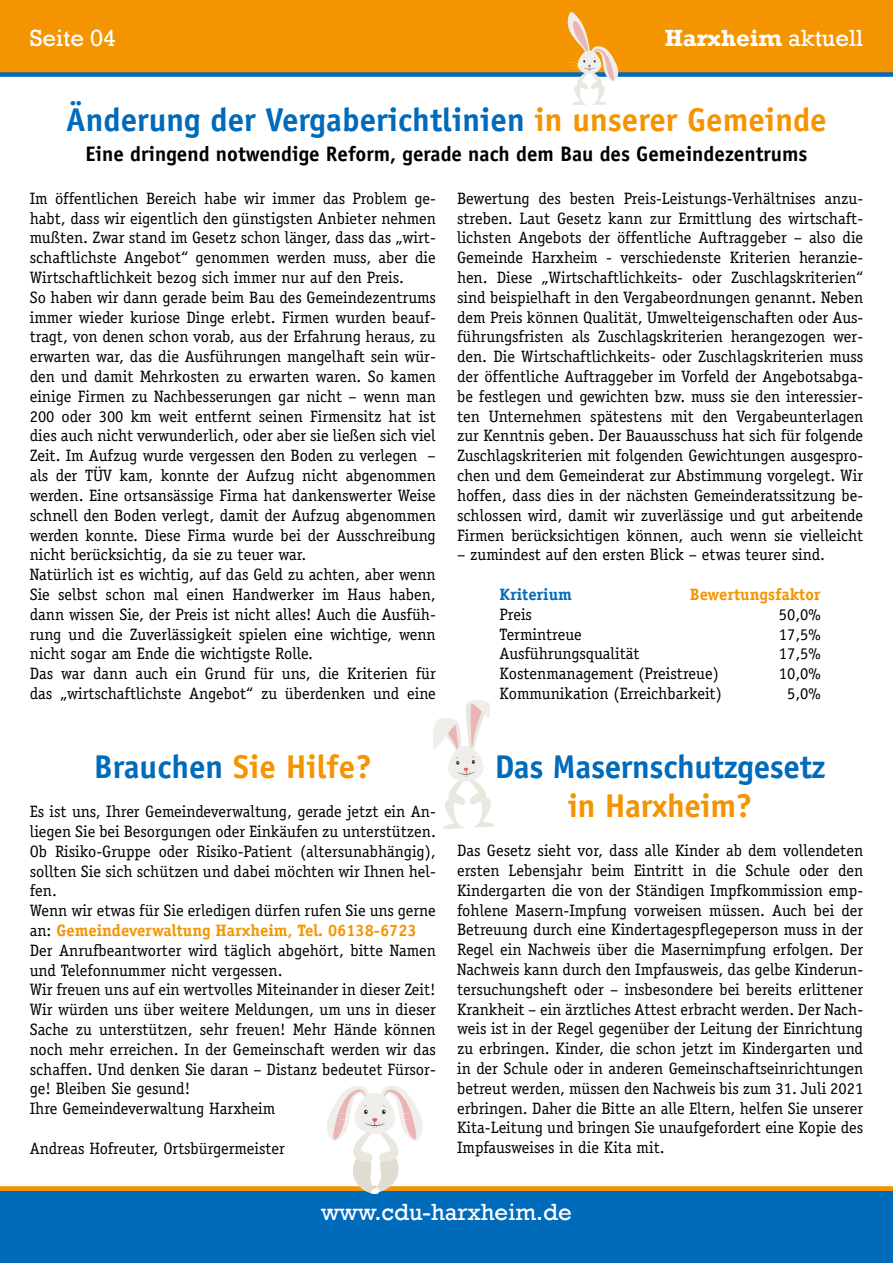
<style>
.page{position:relative;width:893px;height:1263px;background:#fff}
.page>*{position:absolute;margin:0;border:0;box-sizing:border-box;transform-origin:0 0}
.t1{font:700 33px "Officina Sans";color:#006abb}
.t2{font:700 33px "Officina Sans";color:#f49400}
.t3{font:24px "Rockwell";color:#fff}
.t4{font:700 24px "Rockwell";color:#fff}
.t5{font:700 21px "Officina Sans";color:#000}
.t6{font:16.5px/19.8px "Officina Serif";color:#000}
.t7{font:700 16.5px "Officina Serif";color:#f49400}
.t8{font:700 16.5px "Officina Serif";color:#006abb}
.s1{font-weight:400}
.s2{color:#f49400}
.s3{color:#006abb}
.s4{font-weight:700;color:#f49400}
</style>
<div class="page">
<div style="left:0;top:1189px;width:893px;height:74px;background:#006abb"></div>
<div style="left:0;top:1186px;width:893px;height:5px;background:#f49400"></div>
<div style="left:0;top:0;width:893px;height:73px;background:#f49400"></div>
<div style="left:0;top:72px;width:893px;height:5px;background:#006abb"></div>
<svg style="left:568px;top:12px;width:50px;height:93px"></svg>
<svg style="left:433px;top:700px;width:62px;height:129px"></svg>
<svg style="left:327px;top:1086px;width:96px;height:108px"></svg>
<h2 class="t3" style="left:30px;top:24px;width:88px">Seite 04</h2>
<h2 class="t4" style="left:665px;top:24px;width:200px">Harxheim <span class="s1">aktuell</span></h2>
<h1 class="t1" style="left:66px;top:99px;width:762px">Änderung der Vergaberichtlinien <span class="s2">in unserer Gemeinde</span></h1>
<p class="t5" style="left:86px;top:141px;width:723px">Eine dringend notwendige Reform, gerade nach dem Bau des Gemeindezentrums</p>
<p class="t6" style="left:30px;top:188px;width:408px">Im öffentlichen Bereich habe wir immer das Problem ge&shy;habt, dass wir eigentlich den günstigsten Anbieter nehmen mußten. Zwar stand im Gesetz schon länger, dass das „wirt&shy;schaftlichste Angebot“ genommen werden muss, aber die Wirtschaftlichkeit bezog sich immer nur auf den Preis.<br>So haben wir dann gerade beim Bau des Gemeindezentrums immer wieder kuriose Dinge erlebt. Firmen wurden beauf&shy;tragt, von denen schon vorab, aus der Erfahrung heraus, zu erwarten war, das die Ausführungen mangelhaft sein wür&shy;den und damit Mehrkosten zu erwarten waren. So kamen einige Firmen zu Nachbesserungen gar nicht – wenn man 200 oder 300 km weit entfernt seinen Firmensitz hat ist dies auch nicht verwunderlich, oder aber sie ließen sich viel Zeit. Im Aufzug wurde vergessen den Boden zu verlegen – als der TÜV kam, konnte der Aufzug nicht abgenommen werden. Eine ortsansässige Firma hat dankenswerter Weise schnell den Boden verlegt, damit der Aufzug abgenommen werden konnte. Diese Firma wurde bei der Ausschreibung nicht berücksichtig, da sie zu teuer war.<br>Natürlich ist es wichtig, auf das Geld zu achten, aber wenn Sie selbst schon mal einen Handwerker im Haus haben, dann wissen Sie, der Preis ist nicht alles! Auch die Ausfüh&shy;rung und die Zuverlässigkeit spielen eine wichtige, wenn nicht sogar am Ende die wichtigste Rolle.<br>Das war dann auch ein Grund für uns, die Kriterien für das „wirtschaftlichste Angebot“ zu überdenken und eine</p>
<p class="t6" style="left:457px;top:188px;width:408px;text-align:justify">Bewertung des besten Preis-Leistungs-Verhältnises anzu&shy;streben. Laut Gesetz kann zur Ermittlung des wirtschaft&shy;lichsten Angebots der öffentliche Auftraggeber – also die Gemeinde Harxheim - verschiedenste Kriterien heranzie&shy;hen. Diese „Wirtschaftlichkeits- oder Zuschlagskriterien“ sind beispielhaft in den Vergabeordnungen genannt. Neben dem Preis können Qualität, Umwelteigenschaften oder Aus&shy;führungsfristen als Zuschlagskriterien herangezogen wer&shy;den. Die Wirtschaftlichkeits- oder Zuschlagskriterien muss der öffentliche Auftraggeber im Vorfeld der Angebotsabga&shy;be festlegen und gewichten bzw. muss sie den interessier&shy;ten Unternehmen spätestens mit den Vergabeunterlagen zur Kenntnis geben. Der Bauausschuss hat sich für folgende Zuschlagskriterien mit folgenden Gewichtungen ausgespro&shy;chen und dem Gemeinderat zur Abstimmung vorgelegt. Wir hoffen, dass dies in der nächsten Gemeinderatssitzung be&shy;schlossen wird, damit wir zuverlässige und gut arbeitende Firmen berücksichtigen können, auch wenn sie vielleicht</p>
<p class="t6" style="left:457px;top:545px;width:369px">– zumindest auf den ersten Blick – etwas teurer sind.</p>
<p class="t8" style="left:500px;top:584px;width:74px">Kriterium</p>
<p class="t7" style="left:690px;top:584px;width:132px">Bewertungsfaktor</p>
<p class="t6" style="left:500px;top:604px;width:34px">Preis</p>
<p class="t6" style="left:779px;top:604px;width:43px">50,0%</p>
<p class="t6" style="left:500px;top:624px;width:84px">Termintreue</p>
<p class="t6" style="left:779px;top:624px;width:43px">17,5%</p>
<p class="t6" style="left:500px;top:644px;width:141px">Ausführungsqualität</p>
<p class="t6" style="left:779px;top:644px;width:43px">17,5%</p>
<p class="t6" style="left:500px;top:664px;width:221px">Kostenmanagement (Preistreue)</p>
<p class="t6" style="left:779px;top:664px;width:43px">10,0%</p>
<p class="t6" style="left:500px;top:683px;width:224px">Kommunikation (Erreichbarkeit)</p>
<p class="t6" style="left:787px;top:683px;width:35px">5,0%</p>
<h1 class="t2" style="left:94px;top:746px;width:280px"><span class="s3">Brauchen</span> Sie Hilfe?</h1>
<p class="t6" style="left:30px;top:802px;width:408px">Es ist uns, Ihrer Gemeindeverwaltung, gerade jetzt ein An&shy;liegen Sie bei Besorgungen oder Einkäufen zu unterstützen.<br>Ob Risiko-Gruppe oder Risiko-Patient (altersunabhängig), sollten Sie sich schützen und dabei möchten wir Ihnen hel&shy;fen.<br>Wenn wir etwas für Sie erledigen dürfen rufen Sie uns gerne an: <span class="s4">Gemeindeverwaltung Harxheim, Tel. 06138-6723<br></span>Der Anrufbeantworter wird täglich abgehört, bitte Namen und Telefonnummer nicht vergessen.<br>Wir freuen uns auf ein wertvolles Miteinander in dieser Zeit!<br>Wir würden uns über weitere Meldungen, um uns in dieser Sache zu unterstützen, sehr freuen! Mehr Hände können noch mehr erreichen. In der Gemeinschaft werden wir das schaffen. Und denken Sie daran – Distanz bedeutet Fürsor&shy;ge! Bleiben Sie gesund!<br>Ihre Gemeindeverwaltung Harxheim</p>
<p class="t6" style="left:30px;top:1138px;width:257px">Andreas Hofreuter, Ortsbürgermeister</p>
<h1 class="t1" style="left:495px;top:746px;width:332px">Das Masernschutzgesetz</h1>
<h1 class="t2" style="left:568px;top:785px;width:186px">in Harxheim?</h1>
<p class="t6" style="left:457px;top:841px;width:408px;text-align:justify">Das Gesetz sieht vor, dass alle Kinder ab dem vollendeten ersten Lebensjahr beim Eintritt in die Schule oder den Kindergarten die von der Ständigen Impfkommission emp&shy;fohlene Masern-Impfung vorweisen müssen. Auch bei der Betreuung durch eine Kindertagespflegeperson muss in der Regel ein Nachweis über die Masernimpfung erfolgen. Der Nachweis kann durch den Impfausweis, das gelbe Kinderun&shy;tersuchungsheft oder – insbesondere bei bereits erlittener Krankheit – ein ärztliches Attest erbracht werden. Der Nach&shy;weis ist in der Regel gegenüber der Leitung der Einrichtung zu erbringen. Kinder, die schon jetzt im Kindergarten und in der Schule oder in anderen Gemeinschaftseinrichtungen betreut werden, müssen den Nachweis bis zum 31. Juli 2021 erbringen. Daher die Bitte an alle Eltern, helfen Sie unserer Kita-Leitung und bringen Sie unaufgefordert eine Kopie des Impfausweises in die Kita mit.</p>
<h2 class="t3" style="left:321px;top:1198px;width:252px">www.cdu-harxheim.de</h2>
</div>
